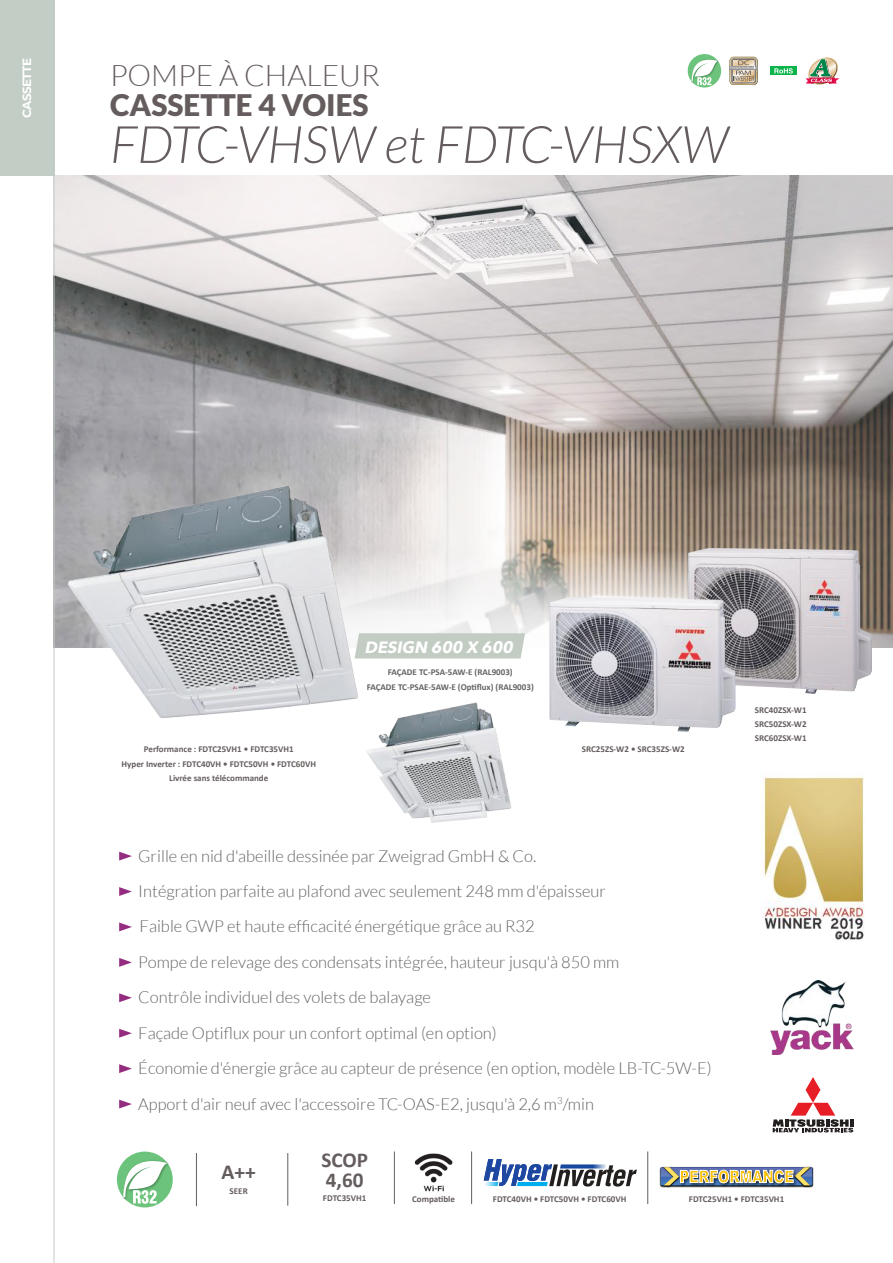
<style>
.page{position:relative;width:893px;height:1263px;background:#fff}
.page>*{position:absolute;margin:0;border:0;box-sizing:border-box;transform-origin:0 0}
.t1{font:italic 300 51.6px "Lato";color:#655d5d}
.t2{font:900 29.7px "Lato";color:#655d5d}
.t3{font:300 29.7px "Lato";color:#655d5d}
.t4{font:700 21.45px "Calibri";color:#655d5d}
.t5{font:700 21.15px/19.8px "Calibri";color:#655d5d}
.t6{font:900 17.1px "Arial";color:#ffc201;scale:.79 1}
.t7{font:300 16.5px/35.4px "Lato";color:#656365}
.t8{font:italic 700 16.35px "Avenir Next";color:#fff}
.t9{font:700 12px "Montserrat";letter-spacing:-.05em;color:#fff}
.t10{font:700 9px/14.1px "Calibri";color:#655d5d;text-align:justify}
.t11{font:700 9px/14.1px "Calibri";color:#656365;text-align:center}
</style>
<div class="page">
<img style="left:55px;top:176px;width:838px;height:471px">
<svg style="left:773px;top:1077px;width:80px;height:55px"></svg>
<img style="left:771px;top:980px;width:82px;height:74px">
<div style="left:0;top:0;width:54px;height:176px;background:#c2cdc5"></div>
<hr style="left:54px;top:0;width:1px;height:1263px;background:#c2cbc6">
<svg style="left:378px;top:551px;width:358px;height:158px"></svg>
<hr style="left:394px;top:1151px;width:1px;height:53px;background:#655d5d">
<hr style="left:471px;top:1151px;width:1px;height:53px;background:#655d5d">
<img style="left:415px;top:1153px;width:38px;height:39px">
<svg style="left:483px;top:1159px;width:154px;height:27px"></svg>
<img style="left:688px;top:548px;width:184px;height:146px">
<hr style="left:287px;top:1153px;width:1px;height:53px;background:#655d5d">
<svg style="left:117px;top:1151px;width:56px;height:56px"></svg>
<img style="left:121px;top:1162px;width:50px;height:35px">
<svg style="left:123px;top:1157px;width:44px;height:47px"></svg>
<hr style="left:196px;top:1153px;width:1px;height:53px;background:#655d5d">
<img style="left:659px;top:1167px;width:3px;height:20px">
<img style="left:662px;top:1166px;width:15px;height:21px">
<img style="left:798px;top:1166px;width:13px;height:21px">
<img style="left:677px;top:1166px;width:121px;height:22px">
<svg style="left:661px;top:1167px;width:151px;height:18px;background:#79869e"></svg>
<hr style="left:647px;top:1151px;width:1px;height:53px;background:#655d5d">
<img style="left:549px;top:597px;width:186px;height:135px">
<div style="left:378px;top:633px;width:147px;height:25px;background:#c2ccc3"></div>
<img style="left:760px;top:773px;width:105px;height:167px">
<img style="left:56px;top:477px;width:322px;height:242px">
<img style="left:344px;top:693px;width:199px;height:130px">
<div style="left:730px;top:57px;width:27px;height:28px;border:1px solid #bfac7a;border-radius:4px"></div>
<hr style="left:729px;top:66px;width:29px;height:4px;background:#969698">
<svg style="left:730px;top:57px;width:27px;height:27px"></svg>
<svg style="left:688px;top:54px;width:33px;height:34px"></svg>
<img style="left:690px;top:61px;width:30px;height:20px">
<svg style="left:691px;top:58px;width:27px;height:27px"></svg>
<div style="left:770px;top:67px;width:27px;height:8px;background:#0ab44a"></div>
<svg style="left:774px;top:68px;width:19px;height:6px"></svg>
<svg style="left:806px;top:57px;width:33px;height:28px"></svg>
<svg style="left:119px;top:852px;width:13px;height:8px"></svg>
<svg style="left:119px;top:887px;width:13px;height:9px"></svg>
<svg style="left:119px;top:922px;width:13px;height:9px"></svg>
<svg style="left:119px;top:958px;width:13px;height:9px"></svg>
<svg style="left:119px;top:993px;width:13px;height:9px"></svg>
<svg style="left:119px;top:1029px;width:13px;height:9px"></svg>
<svg style="left:119px;top:1064px;width:13px;height:9px"></svg>
<svg style="left:119px;top:1099px;width:13px;height:9px"></svg>
<p class="t9" style="left:18px;top:118px;width:61px;rotate:-90deg">CASSETTE</p>
<h2 class="t3" style="left:110px;top:60px;width:271px">POMPE À CHALEUR</h2>
<h2 class="t2" style="left:110px;top:88px;width:260px">CASSETTE 4 VOIES</h2>
<h1 class="t1" style="left:110px;top:117px;width:619px">FDTC-VHSW et FDTC-VHSXW</h1>
<p class="t10" style="left:122px;top:742px;width:196px;text-align:center">Performance : FDTC25VH1 • FDTC35VH1<br>Hyper Inverter : FDTC40VH • FDTC50VH • FDTC60VH<br>Livrée sans télécommande</p>
<p class="t8" style="left:364px;top:633px;width:155px">DESIGN 600 X 600</p>
<p class="t11" style="left:367px;top:665px;width:169px">FAÇADE TC-PSA-5AW-E (RAL9003)<br>FAÇADE TC-PSAE-5AW-E (Optiflux) (RAL9003)</p>
<p class="t10" style="left:582px;top:742px;width:104px">SRC25ZS-W2 • SRC35ZS-W2</p>
<p class="t7" style="left:138px;top:838px;width:575px">Grille en nid d'abeille dessinée par Zweigrad GmbH &amp; Co.<br>Intégration parfaite au plafond avec seulement 248 mm d'épaisseur<br>Faible GWP et haute efficacité énergétique grâce au R32<br>Pompe de relevage des condensats intégrée, hauteur jusqu'à 850 mm<br>Contrôle individuel des volets de balayage<br>Façade Optiflux pour un confort optimal (en option)<br>Économie d'énergie grâce au capteur de présence (en option, modèle LB-TC-5W-E)<br>Apport d'air neuf avec l'accessoire TC-OAS-E2, jusqu'à 2,6 m<sup>3</sup>/min</p>
<p class="t10" style="left:755px;top:703px;width:53px">SRC40ZSX-W1<br>SRC50ZSX-W2<br>SRC60ZSX-W1</p>
<h3 class="t4" style="left:221px;top:1157px;width:36px">A++</h3>
<p class="t10" style="left:230px;top:1183px;width:20px">SEER</p>
<p class="t5" style="left:321px;top:1150px;width:48px">SCOP<br>4,60</p>
<p class="t10" style="left:323px;top:1191px;width:45px">FDTC35VH1</p>
<p class="t10" style="left:412px;top:1192px;width:44px">Compatible</p>
<p class="t6" style="left:679px;top:1164px;width:146px">PERFORMANCE</p>
<p class="t10" style="left:493px;top:1192px;width:135px">FDTC40VH • FDTC50VH • FDTC60VH</p>
<p class="t10" style="left:689px;top:1192px;width:97px">FDTC25VH1 • FDTC35VH1</p>
</div>
